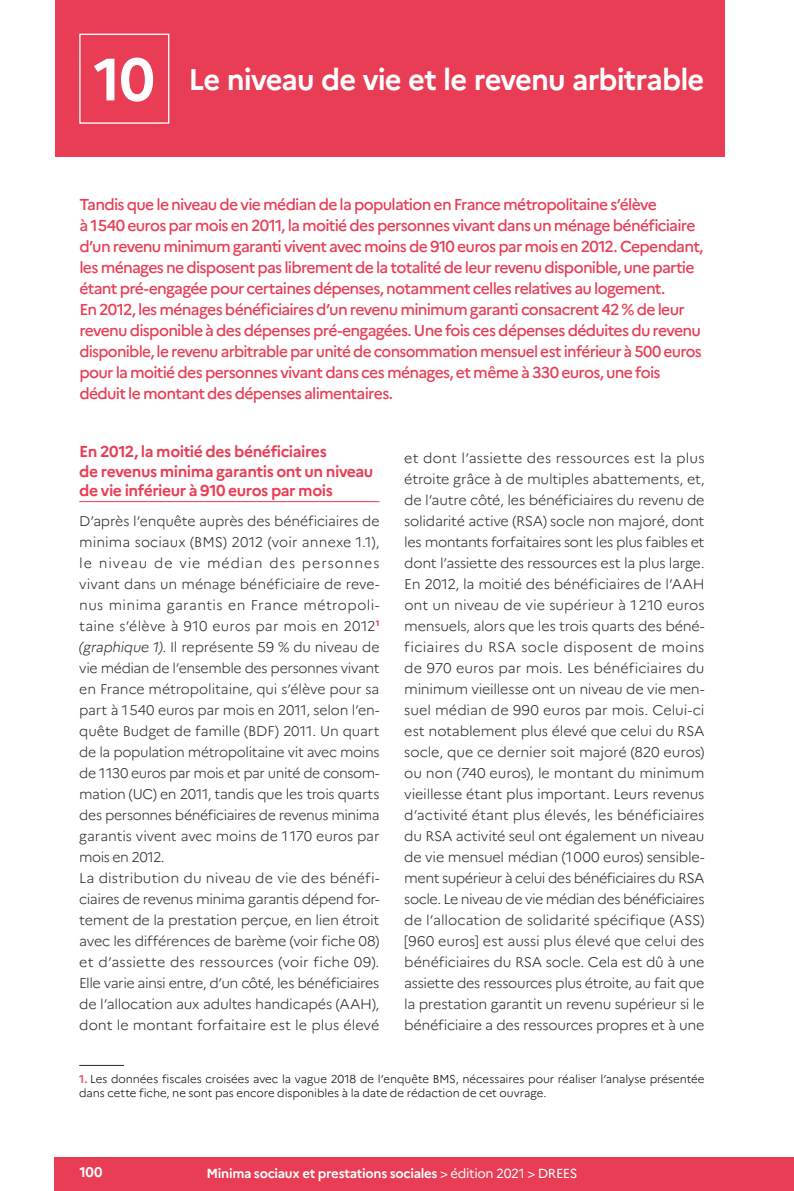
<style>
.page{position:relative;width:794px;height:1191px;background:#fff}
.page>*{position:absolute;margin:0;border:0;box-sizing:border-box;transform-origin:0 0}
.t1{font:700 29.75px "Marianne";letter-spacing:-.03em;color:#fff}
.t2{font:500 15.75px/21px "Marianne";letter-spacing:-.045em;color:#e83d54}
.t3{font:700 15.75px/19.2px "Marianne";letter-spacing:-.03em;color:#e83d54}
.t4{font:300 14px/21px "Marianne";letter-spacing:-.015em;color:#272726}
.t5{font:700 14px "Marianne";color:#fff}
.t6{font:700 13.12px "Marianne";letter-spacing:-.025em;color:#fff}
.t7{font:300 11.38px/13.7px "Marianne";letter-spacing:-.005em;color:#000}
.s1{font-size:59.5px}
.s2{font-style:italic}
.s3{font-weight:700;color:#eb5762}
.s4{font-weight:400}
</style>
<div class="page">
<div style="left:55px;top:1157px;width:739px;height:34px;background:#e83d54"></div>
<div style="left:55px;top:0;width:669px;height:156px;background:#e83d54"></div>
<div style="left:79px;top:34px;width:90px;height:90px;border:1px solid #fff"></div>
<hr style="left:79px;top:501px;width:300px;height:1px;background:#e83d54">
<hr style="left:79px;top:1065px;width:45px;height:1px;background:#272726">
<h1 class="t1" style="left:94px;top:61px;width:612px"><span class="s1">10</span> Le niveau de vie et le revenu arbitrable</h1>
<p class="t2" style="left:79px;top:194px;width:625px">Tandis que le niveau de vie médian de la population en France métropolitaine s’élève<br>à 1540 euros par mois en 2011, la moitié des personnes vivant dans un ménage bénéficiaire d’un revenu minimum garanti vivent avec moins de 910 euros par mois en 2012. Cependant, les ménages ne disposent pas librement de la totalité de leur revenu disponible, une partie étant pré-engagée pour certaines dépenses, notamment celles relatives au logement.<br>En 2012, les ménages bénéficiaires d’un revenu minimum garanti consacrent 42 % de leur revenu disponible à des dépenses pré-engagées. Une fois ces dépenses déduites du revenu disponible, le revenu arbitrable par unité de consommation mensuel est inférieur à 500 euros pour la moitié des personnes vivant dans ces ménages, et même à 330 euros, une fois déduit le montant des dépenses alimentaires.</p>
<p class="t3" style="left:79px;top:442px;width:296px">En 2012, la moitié des bénéficiaires<br>de revenus minima garantis ont un niveau de vie inférieur à 910 euros par mois</p>
<p class="t4" style="left:79px;top:510px;width:302px">D’après l’enquête auprès des bénéficiaires de minima sociaux (BMS) 2012 (voir annexe 1.1), le niveau de vie médian des personnes vivant dans un ménage bénéficiaire de reve&shy;nus minima garantis en France métropoli&shy;taine s’élève à 910 euros par mois en 2012<sup>1 </sup><span class="s2">(graphique 1)</span>. Il représente 59 % du niveau de vie médian de l’ensemble des personnes vivant en France métropolitaine, qui s’élève pour sa part à 1540 euros par mois en 2011, selon l’en&shy;quête Budget de famille (BDF) 2011. Un quart de la population métropolitaine vit avec moins de 1130 euros par mois et par unité de consom&shy;mation (UC) en 2011, tandis que les trois quarts des personnes bénéficiaires de revenus minima garantis vivent avec moins de 1170 euros par mois en 2012.<br>La distribution du niveau de vie des bénéfi&shy;ciaires de revenus minima garantis dépend for&shy;tement de la prestation perçue, en lien étroit avec les différences de barème (voir fiche 08) et d’assiette des ressources (voir fiche 09).<br>Elle varie ainsi entre, d’un côté, les bénéficiaires de l’allocation aux adultes handicapés (AAH), dont le montant forfaitaire est le plus élevé</p>
<p class="t4" style="left:404px;top:447px;width:302px;text-align:justify">et dont l’assiette des ressources est la plus étroite grâce à de multiples abattements, et, de l’autre côté, les bénéficiaires du revenu de solidarité active (RSA) socle non majoré, dont les montants forfaitaires sont les plus faibles et dont l’assiette des ressources est la plus large.<br>En 2012, la moitié des bénéficiaires de l’AAH ont un niveau de vie supérieur à 1210 euros mensuels, alors que les trois quarts des béné&shy;ficiaires du RSA socle disposent de moins de 970 euros par mois. Les bénéficiaires du minimum vieillesse ont un niveau de vie men&shy;suel médian de 990 euros par mois. Celui-ci est notablement plus élevé que celui du RSA socle, que ce dernier soit majoré (820 euros) ou non (740 euros), le montant du minimum vieillesse étant plus important. Leurs revenus d’activité étant plus élevés, les bénéficiaires du RSA activité seul ont également un niveau de vie mensuel médian (1000 euros) sensible&shy;ment supérieur à celui des bénéficiaires du RSA socle. Le niveau de vie médian des bénéficiaires de l’allocation de solidarité spécifique (ASS) [960 euros] est aussi plus élevé que celui des bénéficiaires du RSA socle. Cela est dû à une assiette des ressources plus étroite, au fait que la prestation garantit un revenu supérieur si le bénéficiaire a des ressources propres et à une</p>
<p class="t7" style="left:79px;top:1072px;width:626px"><span class="s3">1.</span> Les données fiscales croisées avec la vague 2018 de l’enquête BMS, nécessaires pour réaliser l’analyse présentée dans cette fiche, ne sont pas encore disponibles à la date de rédaction de cet ouvrage.</p>
<p class="t5" style="left:79px;top:1163px;width:25px">100</p>
<p class="t6" style="left:206px;top:1165px;width:372px">Minima sociaux et prestations sociales <span class="s4">&gt; édition 2021 &gt; DREES</span></p>
</div>
